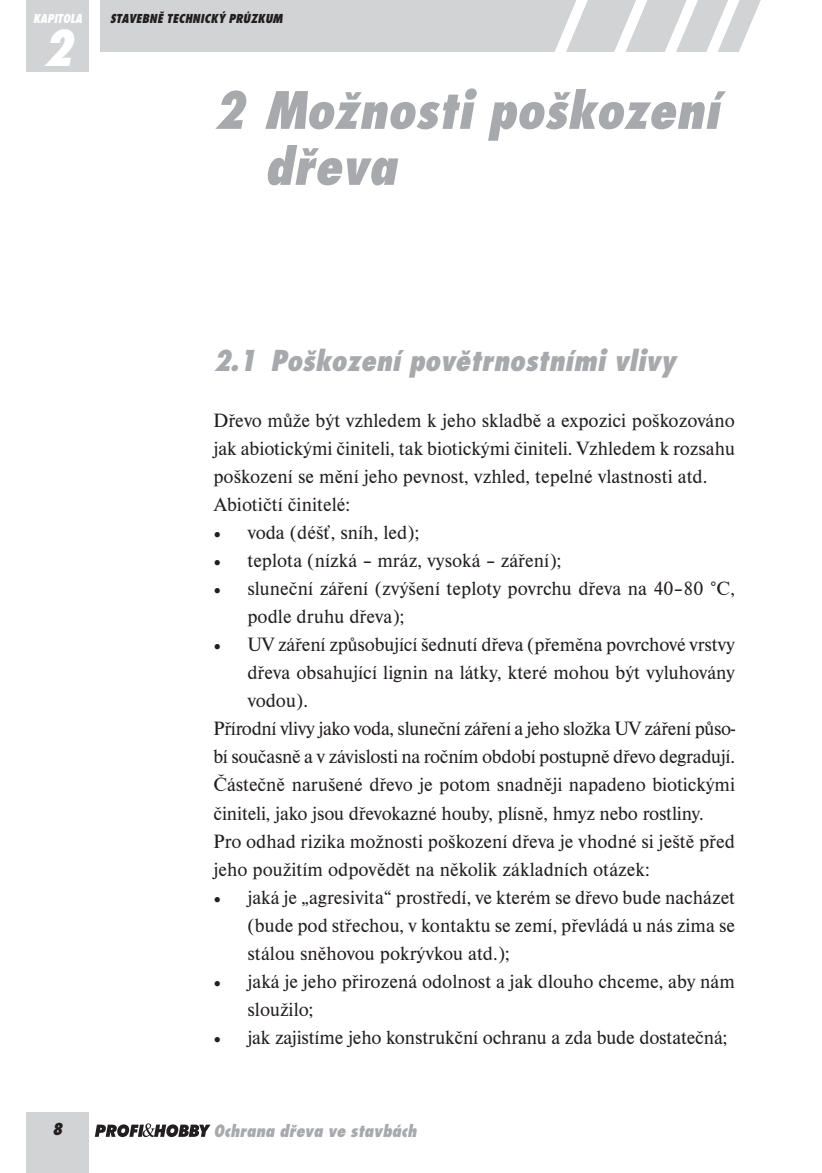
<style>
.page{position:relative;width:822px;height:1173px;background:#fff}
.page>*{position:absolute;margin:0;border:0;box-sizing:border-box;transform-origin:0 0}
.t1{font:50px/56px "Fujiyama Extra Bold CE Italic";color:#a7a9ac}
.t2{font:48px "Fujiyama Extra Bold CE Italic";color:#fff}
.t3{font:28px "Fujiyama Extra Bold CE Italic";color:#a7a9ac}
.t4{font:20px/28px "Nimbus Roman DOT";letter-spacing:-.005em;color:#231f20}
.t5{font:16.4px "Fujiyama Extra Bold CE Italic";color:#a7a9ac}
.t6{font:16px "Fujiyama Extra Bold CE Italic";color:#231f20}
.t7{font:12px "Fujiyama Extra Bold CE Italic";color:#231f20}
.t8{font:12px "Fujiyama Extra Bold CE Italic";letter-spacing:-.005em;color:#fff;scale:.95 1}
.s1{font-family:"Minion Pro"}
</style>
<div class="page">
<div style="left:26px;top:0;width:63px;height:71px;background:#d1d3d4"></div>
<div style="left:26px;top:1112px;width:63px;height:60px;background:#d1d3d4"></div>
<svg style="left:95px;top:1123px;width:116px;height:14px"></svg>
<svg style="left:100px;top:0;width:661px;height:52px;background:#d4d6d7"></svg>
<p class="t8" style="left:33px;top:14px;width:53px">KAPITOLA</p>
<h2 class="t2" style="left:43px;top:28px;width:30px">2</h2>
<p class="t7" style="left:110px;top:14px;width:160px">MOŽNOSTI POŠKOZENÍ DŘEVA</p>
<p class="t7" style="left:110px;top:14px;width:174px">STAVEBNĚ TECHNICKÝ PRŮZKUM</p>
<h1 class="t1" style="left:264px;top:87px;width:456px;text-indent:-51px">2 Možnosti poškození dřeva</h1>
<h3 class="t3" style="left:213px;top:349px;width:464px">2.1 Poškození povětrnostními vlivy</h3>
<p class="t4" style="left:213px;top:408px;width:523px">Dřevo může být vzhledem k jeho skladbě a expozici poškozováno jak abiotickými činiteli, tak biotickými činiteli. Vzhledem k rozsahu poškození se mění jeho pevnost, vzhled, tepelné vlastnosti atd.<br>Abiotičtí činitelé:</p>
<p class="t4" style="left:213px;top:520px;width:208px"><span class="s1">•</span> voda (déšť, sníh, led);</p>
<p class="t4" style="left:213px;top:548px;width:350px"><span class="s1">•</span> teplota (nízká – mráz, vysoká – záření);</p>
<p class="t4" style="left:247px;top:576px;width:489px;text-indent:-34px"><span class="s1">•</span> sluneční záření (zvýšení teploty povrchu dřeva na 40–80 °C, podle druhu dřeva);</p>
<p class="t4" style="left:213px;top:632px;width:523px"><span class="s1">•</span> UV záření způsobující šednutí dřeva (přeměna povrchové vrstvy</p>
<p class="t4" style="left:247px;top:660px;width:489px">dřeva obsahující lignin na látky, které mohou být vyluhovány</p>
<p class="t4" style="left:247px;top:688px;width:62px">vodou).</p>
<p class="t4" style="left:213px;top:716px;width:523px">Přírodní vlivy jako voda, sluneční záření a jeho složka UV záření půso-</p>
<p class="t4" style="left:213px;top:744px;width:523px">bí současně a v závislosti na ročním období postupně dřevo degradují.</p>
<p class="t4" style="left:213px;top:772px;width:523px">Částečně narušené dřevo je potom snadněji napadeno biotickými</p>
<p class="t4" style="left:213px;top:800px;width:492px">činiteli, jako jsou dřevokazné houby, plísně, hmyz nebo rostliny.</p>
<p class="t4" style="left:213px;top:828px;width:523px">Pro odhad rizika možnosti poškození dřeva je vhodné si ještě před</p>
<p class="t4" style="left:213px;top:856px;width:438px">jeho použitím odpovědět na několik základních otázek:</p>
<p class="t4" style="left:247px;top:884px;width:489px;text-align:justify;text-indent:-34px"><span class="s1">•</span> jaká je „agresivita“ prostředí, ve kterém se dřevo bude nacházet (bude pod střechou, v kontaktu se zemí, převládá u nás zima se stálou sněhovou pokrývkou atd.);</p>
<p class="t4" style="left:247px;top:968px;width:489px;text-indent:-34px"><span class="s1">•</span> jaká je jeho přirozená odolnost a jak dlouho chceme, aby nám sloužilo;</p>
<p class="t4" style="left:213px;top:1024px;width:516px"><span class="s1">•</span> jak zajistíme jeho konstrukční ochranu a zda bude dostatečná;</p>
<p class="t6" style="left:53px;top:1122px;width:11px">8</p>
<p class="t5" style="left:213px;top:1123px;width:204px">Ochrana dřeva ve stavbách</p>
</div>
